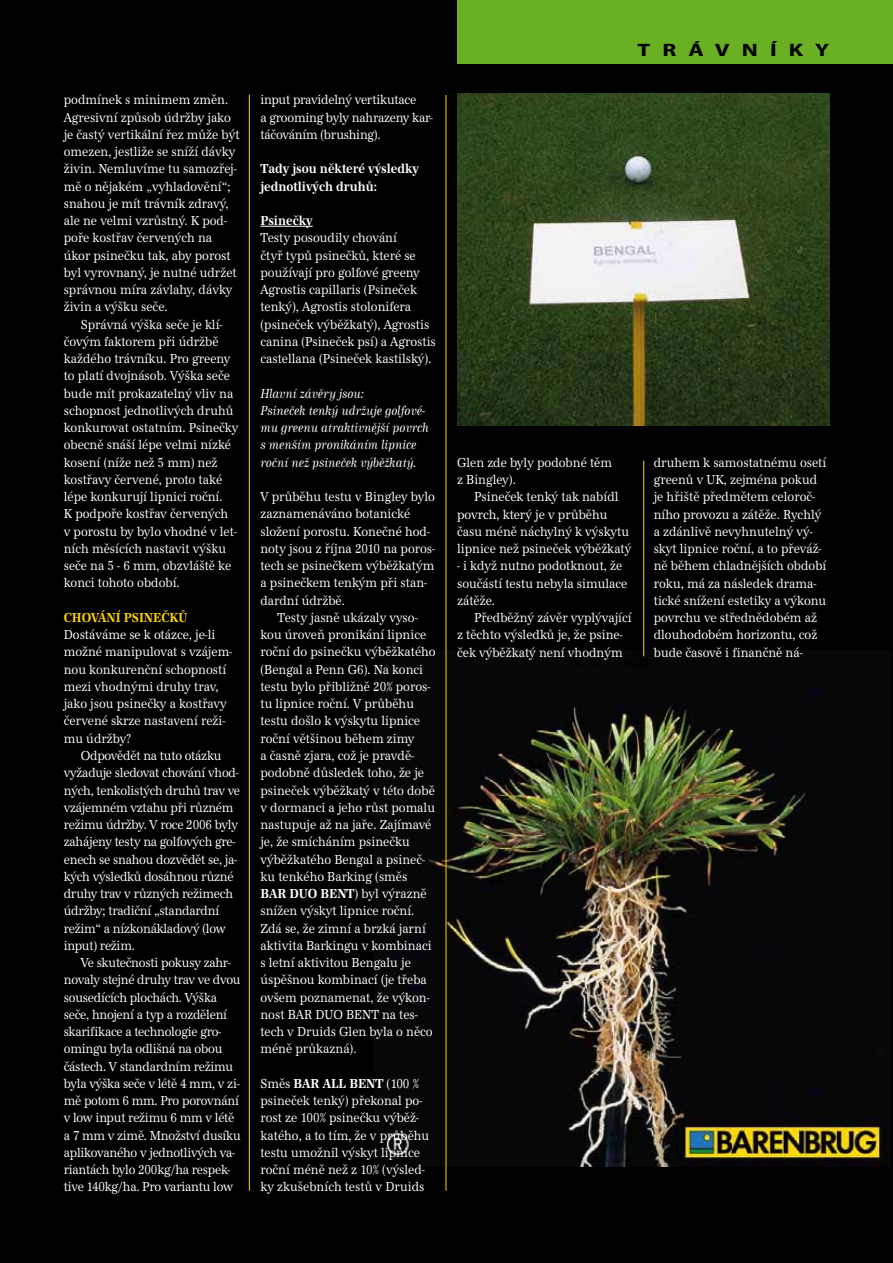
<style>
.page{position:relative;width:893px;height:1263px;background:#000}
.page>*{position:absolute;margin:0;border:0;box-sizing:border-box;transform-origin:0 0}
.t1{font:700 18px "Myriad Pro";letter-spacing:.52em;color:#000;scale:1.3 1}
.t2{font:13.5px/17.2px "URW Antiqua TCE";color:#fff;scale:.85 1}
.t3{font:13.5px/17.2px "URW Antiqua TCE";letter-spacing:-.02em;color:#fff;scale:.85 1}
.t4{font:italic 13.5px/17.2px "URW Antiqua TCE";color:#fff;scale:.85 1}
.t5{font:700 13.5px/17.2px "URW Antiqua TCE";color:#fff;scale:.85 1}
.t6{font:700 13.5px "URW Antiqua TCE";color:#ffd400;scale:.85 1}
.s1{font-weight:700}
</style>
<div class="page">
<img style="left:382px;top:651px;width:508px;height:515px">
<hr style="left:643px;top:461px;width:1px;height:195px;background:#ffd400">
<hr style="left:446px;top:95px;width:1px;height:1096px;background:#ffd400">
<hr style="left:249px;top:95px;width:1px;height:1096px;background:#ffd400">
<div style="left:457px;top:0;width:436px;height:64px;background:#6ab023"></div>
<hr style="left:260px;top:226px;width:53px;height:1px;background:#fff">
<img style="left:457px;top:94px;width:372px;height:331px">
<p class="t2" style="left:64px;top:91px;width:208px">podmínek s minimem změn.<br>Agresivní způsob údržby jako je častý vertikální řez může být omezen, jestliže se sníží dávky živin. Nemluvíme tu samozřej&shy;mě o nějakém „vyhladovění“; snahou je mít trávník zdravý, ale ne velmi vzrůstný. K pod&shy;poře kostřav červených na úkor psinečku tak, aby porost byl vyrovnaný, je nutné udržet správnou míra závlahy, dávky živin a výšku seče.</p>
<p class="t2" style="left:64px;top:316px;width:207px;text-indent:17px">Správná výška seče je klí&shy;čovým faktorem při údržbě každého trávníku. Pro greeny to platí dvojnásob. Výška seče bude mít prokazatelný vliv na schopnost jednotlivých druhů konkurovat ostatním. Psinečky obecně snáší lépe velmi nízké kosení (níže než 5 mm) než kostřavy červené, proto také lépe konkurují lipnici roční.<br>K podpoře kostřav červených<br>v porostu by bylo vhodné v let&shy;ních měsících nastavit výšku seče na 5 - 6 mm, obzvláště ke konci tohoto období.</p>
<p class="t6" style="left:64px;top:610px;width:147px">CHOVÁNÍ PSINEČKŮ</p>
<p class="t2" style="left:64px;top:626px;width:200px">Dostáváme se k otázce, je-li možné manipulovat s vzájem&shy;nou konkurenční schopností mezi vhodnými druhy trav, jako jsou psinečky a kostřavy červené skrze nastavení reži&shy;mu údržby?</p>
<p class="t3" style="left:64px;top:747px;width:209px;text-indent:17px">Odpovědět na tuto otázku vyžaduje sledovat chování vhod&shy;ných, tenkolistých druhů trav ve vzájemném vztahu při různém režimu údržby. V roce 2006 byly zahájeny testy na golfových gre&shy;enech se snahou dozvědět se, ja&shy;kých výsledků dosáhnou různé druhy trav v různých režimech údržby; tradiční „standardní režim“ a nízkonákladový (low input) režim.</p>
<p class="t3" style="left:64px;top:954px;width:210px;text-indent:17px">Ve skutečnosti pokusy zahr&shy;novaly stejné druhy trav ve dvou sousedících plochách. Výška seče, hnojení a typ a rozdělení skarifikace a technologie gro&shy;omingu byla odlišná na obou částech. V standardním režimu byla výška seče v létě 4 mm, v zi&shy;mě potom 6 mm. Pro porovnání v low input režimu 6 mm v létě a 7 mm v zimě. Množství dusíku aplikovaného v jednotlivých va&shy;riantách bylo 200kg/ha respek&shy;tive 140kg/ha. Pro variantu low</p>
<p class="t3" style="left:260px;top:91px;width:204px">input pravidelný vertikutace<br>a grooming byly nahrazeny kar&shy;táčováním (brushing).</p>
<p class="t5" style="left:260px;top:160px;width:188px">Tady jsou některé výsledky jednotlivých druhů:</p>
<p class="t5" style="left:260px;top:212px;width:63px">Psinečky</p>
<p class="t2" style="left:260px;top:229px;width:208px">Testy posoudily chování<br>čtyř typů psinečků, které se používají pro golfové greeny<br>Agrostis capillaris (Psineček tenký), Agrostis stolonifera (psineček výběžkatý), Agrostis canina (Psineček psí) a Agrostis castellana (Psineček kastilský).</p>
<p class="t4" style="left:260px;top:385px;width:200px">Hlavní závěry jsou:<br>Psineček tenký udržuje golfové&shy;mu greenu atraktivnější povrch s menším pronikáním lipnice roční než psineček výběžkatý.</p>
<p class="t2" style="left:260px;top:488px;width:207px">V průběhu testu v Bingley bylo zaznamenáváno botanické složení porostu. Konečné hod&shy;noty jsou z října 2010 na poros&shy;tech se psinečkem výběžkatým a psinečkem tenkým při stan&shy;dardní údržbě.</p>
<p class="t2" style="left:260px;top:609px;width:208px;text-indent:17px">Testy jasně ukázaly vyso&shy;kou úroveň pronikání lipnice roční do psinečku výběžkatého (Bengal a Penn G6). Na konci testu bylo přibližně 20% poros&shy;tu lipnice roční. V průběhu testu došlo k výskytu lipnice roční většinou během zimy<br>a časně zjara, což je pravdě&shy;podobně důsledek toho, že je psineček výběžkatý v této době v dormanci a jeho růst pomalu nastupuje až na jaře. Zajímavé je, že smícháním psinečku výběžkatého Bengal a psineč&shy;ku tenkého Barking (směs<br><span class="s1">BAR DUO BENT</span>) byl výrazně snížen výskyt lipnice roční.<br>Zdá se, že zimní a brzká jarní aktivita Barkingu v kombinaci s letní aktivitou Bengalu je úspěšnou kombinací (je třeba ovšem poznamenat, že výkon&shy;nost BAR DUO BENT na tes&shy;tech v Druids Glen byla o něco méně průkazná).</p>
<p class="t2" style="left:260px;top:1075px;width:200px">Směs <span class="s1">BAR ALL BENT</span> (100 % psineček tenký) překonal po&shy;rost ze 100% psinečku výběž&shy;katého, a to tím, že v průběhu testu umožnil výskyt lipnice roční méně než z 10% (výsled&shy;ky zkušebních testů v Druids</p>
<h1 class="t1" style="left:637px;top:38px;width:149px">TRÁVNÍKY</h1>
<p class="t2" style="left:457px;top:454px;width:184px">Glen zde byly podobné těm z Bingley).</p>
<p class="t2" style="left:457px;top:488px;width:207px;text-indent:17px">Psineček tenký tak nabídl povrch, který je v průběhu času méně náchylný k výskytu lipnice než psineček výběžkatý</p>
<p class="t2" style="left:457px;top:557px;width:202px">- i když nutno podotknout, že součástí testu nebyla simulace zátěže.</p>
<p class="t2" style="left:457px;top:609px;width:207px;text-indent:17px">Předběžný závěr vyplývající z těchto výsledků je, že psine&shy;ček výběžkatý není vhodným</p>
<p class="t2" style="left:654px;top:454px;width:205px">druhem k samostatnému osetí greenů v UK, zejména pokud je hřiště předmětem celoroč&shy;ního provozu a zátěže. Rychlý a zdánlivě nevyhnutelný vý&shy;skyt lipnice roční, a to převáž&shy;ně během chladnějších období roku, má za následek drama&shy;tické snížení estetiky a výkonu povrchu ve střednědobém až dlouhodobém horizontu, což bude časově i finančně ná-</p>
</div>
